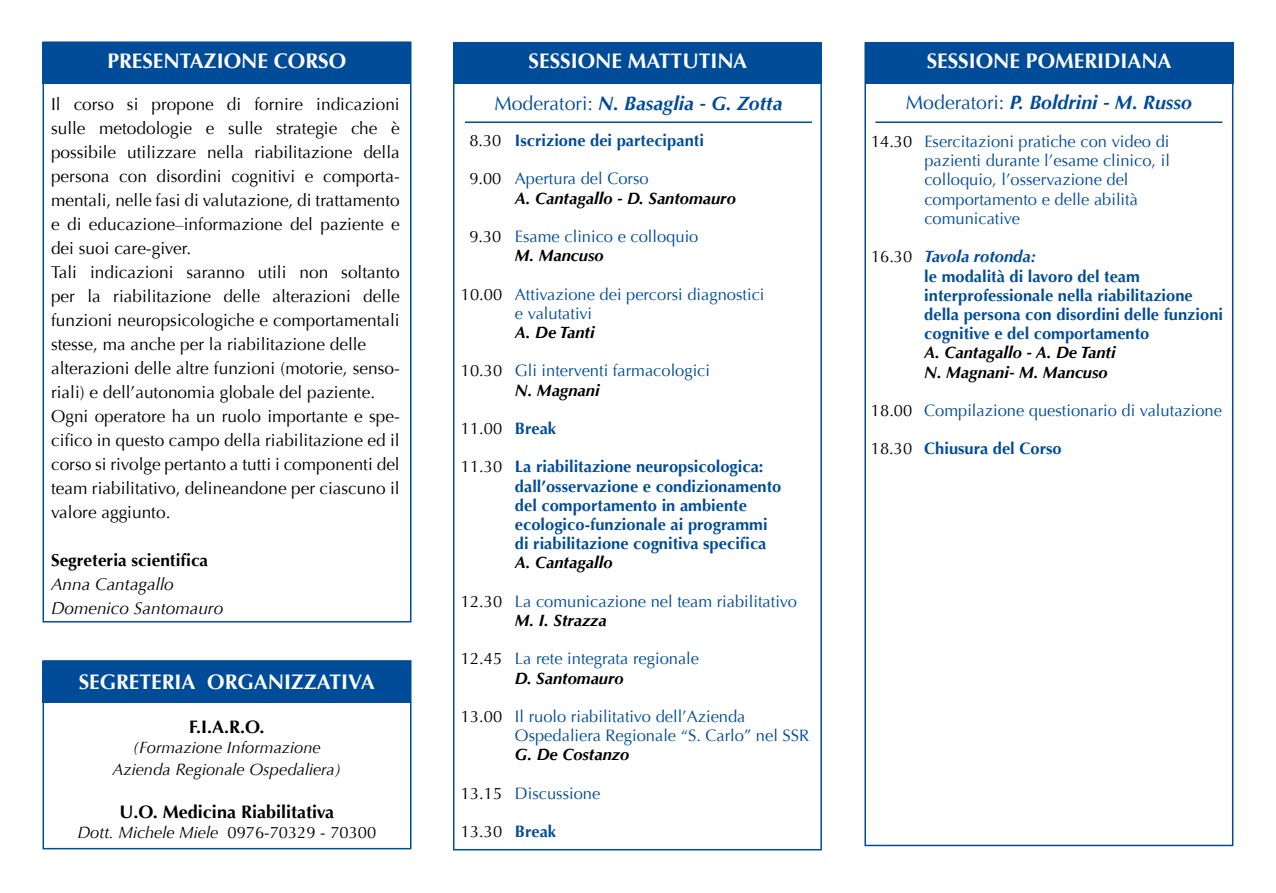
<style>
.page{position:relative;width:1276px;height:893px;background:#fff}
.page>*{position:absolute;margin:0;border:0;box-sizing:border-box;transform-origin:0 0}
.t1{font:700 21px "Optima";color:#fff}
.t2{font:italic 700 19.5px "Optima";color:#004c99}
.t3{font:700 18px "Optima";color:#000}
.t4{font:17.25px/24px "Optima";color:#000}
.t5{font:italic 17.25px/24px "Optima";color:#000}
.t6{font:700 17.25px "Optima";color:#000}
.t7{font:16.5px/19.2px "Optima";color:#004c99}
.t8{font:700 16.5px/19.2px "Optima";color:#004c99}
.t9{font:italic 700 16.5px/19.2px "Optima";color:#000}
.t10{font:italic 16.5px/21.6px "Optima";color:#000;text-align:center}
.t11{font:16.5px "Optima";color:#000}
.s1{font-style:normal}
.s2{font-weight:400;font-style:normal}
.s3{font-weight:400;color:#000}
.s4{font-weight:400;font-style:normal;color:#004c99}
.s5{color:#000}
.s6{font-weight:700;font-style:italic;color:#000}
.s7{font-weight:700;color:#004c99}
.s8{font-style:italic}
</style>
<div class="page">
<div style="left:43px;top:43px;width:368px;height:41px;background:#004c99"></div>
<div style="left:43px;top:662px;width:368px;height:41px;background:#004c99"></div>
<div style="left:454px;top:43px;width:368px;height:41px;background:#004c99"></div>
<div style="left:865px;top:43px;width:368px;height:41px;background:#004c99"></div>
<div style="left:43px;top:41px;width:368px;height:581px;border:2px solid #004c99"></div>
<div style="left:453px;top:44px;width:369px;height:806px;border:2px solid #004c99"></div>
<div style="left:864px;top:43px;width:369px;height:803px;border:2px solid #004c99"></div>
<hr style="left:465px;top:121px;width:347px;height:2px;background:#004c99">
<hr style="left:875px;top:121px;width:347px;height:2px;background:#004c99">
<div style="left:43px;top:660px;width:368px;height:189px;border:2px solid #004c99"></div>
<p class="t1" style="left:107px;top:49px;width:240px">PRESENTAZIONE CORSO</p>
<p class="t4" style="left:51px;top:93px;width:350px">Il corso si propone di fornire indicazioni sulle metodologie e sulle strategie che è possibile utilizzare nella riabilitazione della persona con disordini cognitivi e comporta&shy;mentali, nelle fasi di valutazione, di trattamento e di educazione–informazione del paziente e dei suoi care-giver.<br>Tali indicazioni saranno utili non soltanto per la riabilitazione delle alterazioni delle funzioni neuropsicologiche e comportamentali stesse, ma anche per la riabilitazione delle alterazioni delle altre funzioni (motorie, senso&shy;riali) e dell’autonomia globale del paziente.<br>Ogni operatore ha un ruolo importante e spe&shy;cifico in questo campo della riabilitazione ed il corso si rivolge pertanto a tutti i componenti del team riabilitativo, delineandone per ciascuno il valore aggiunto.</p>
<p class="t6" style="left:51px;top:550px;width:159px">Segreteria scientifica</p>
<p class="t5" style="left:51px;top:573px;width:174px">Anna Cantagallo<br>Domenico Santomauro</p>
<p class="t1" style="left:79px;top:669px;width:297px">SEGRETERIA ORGANIZZATIVA</p>
<p class="t3" style="left:189px;top:717px;width:77px">F.I.A.R.O.</p>
<p class="t10" style="left:112px;top:737px;width:230px">(Formazione Informazione<br>Azienda Regionale Ospedaliera)</p>
<p class="t3" style="left:119px;top:801px;width:216px">U.O. Medicina Riabilitativa</p>
<p class="t10" style="left:77px;top:822px;width:300px">Dott. Michele Miele <span class="s1">0976-70329 - 70300</span></p>
<p class="t1" style="left:528px;top:48px;width:220px">SESSIONE MATTUTINA</p>
<p class="t2" style="left:494px;top:92px;width:289px"><span class="s2">Moderatori:</span> N. Basaglia - G. Zotta</p>
<p class="t8" style="left:469px;top:131px;width:236px"><span class="s3">8.30</span> Iscrizione dei partecipanti</p>
<p class="t9" style="left:515px;top:169px;width:222px;text-indent:-46px"><span class="s2">9.00</span> <span class="s4">Apertura del Corso<br></span>A. Cantagallo - D. Santomauro</p>
<p class="t7" style="left:515px;top:227px;width:185px;text-indent:-46px"><span class="s5">9.30</span> Esame clinico e colloquio<br><span class="s6">M. Mancuso</span></p>
<p class="t7" style="left:515px;top:285px;width:251px;text-indent:-54px"><span class="s5">10.00</span> Attivazione dei percorsi diagnostici e valutativi</p>
<p class="t9" style="left:515px;top:323px;width:81px">A. De Tanti</p>
<p class="t7" style="left:515px;top:361px;width:197px;text-indent:-54px"><span class="s5">10.30</span> Gli interventi farmacologici<br><span class="s6">N. Magnani</span></p>
<p class="t11" style="left:461px;top:419px;width:97px">11.00 <span class="s7">Break</span></p>
<p class="t8" style="left:515px;top:457px;width:268px;text-indent:-54px"><span class="s3">11.30</span> La riabilitazione neuropsicologica: dall’osservazione e condizionamento del comportamento in ambiente ecologico-funzionale ai programmi di riabilitazione cognitiva specifica</p>
<p class="t9" style="left:515px;top:553px;width:99px">A. Cantagallo</p>
<p class="t7" style="left:515px;top:592px;width:283px;text-indent:-54px"><span class="s5">12.30</span> La comunicazione nel team riabilitativo<br><span class="s6">M. I. Strazza</span></p>
<p class="t7" style="left:515px;top:649px;width:186px;text-indent:-54px"><span class="s5">12.45</span> La rete integrata regionale<br><span class="s6">D. Santomauro</span></p>
<p class="t7" style="left:515px;top:707px;width:296px;text-indent:-54px"><span class="s5">13.00</span> Il ruolo riabilitativo dell’Azienda<br>Ospedaliera Regionale “S. Carlo” nel SSR</p>
<p class="t9" style="left:515px;top:745px;width:116px">G. De Costanzo</p>
<p class="t7" style="left:461px;top:784px;width:141px"><span class="s5">13.15</span> Discussione</p>
<p class="t11" style="left:461px;top:822px;width:97px">13.30 <span class="s7">Break</span></p>
<p class="t1" style="left:927px;top:48px;width:246px">SESSIONE POMERIDIANA</p>
<p class="t2" style="left:906px;top:91px;width:287px"><span class="s2">Moderatori:</span> P. Boldrini - M. Russo</p>
<p class="t7" style="left:924px;top:132px;width:247px;text-indent:-53px"><span class="s5">14.30</span> Esercitazioni pratiche con video di pazienti durante l’esame clinico, il colloquio, l’osservazione del comportamento e delle abilità comunicative</p>
<p class="t8" style="left:924px;top:247px;width:300px;text-indent:-53px"><span class="s3">16.30</span> <span class="s8">Tavola rotonda:<br></span>le modalità di lavoro del team interprofessionale nella riabilitazione della persona con disordini delle funzioni cognitive e del comportamento</p>
<p class="t9" style="left:924px;top:343px;width:193px">A. Cantagallo - A. De Tanti<br>N. Magnani- M. Mancuso</p>
<p class="t7" style="left:871px;top:401px;width:352px"><span class="s5">18.00</span> Compilazione questionario di valutazione</p>
<p class="t8" style="left:871px;top:439px;width:192px"><span class="s3">18.30</span> Chiusura del Corso</p>
</div>
